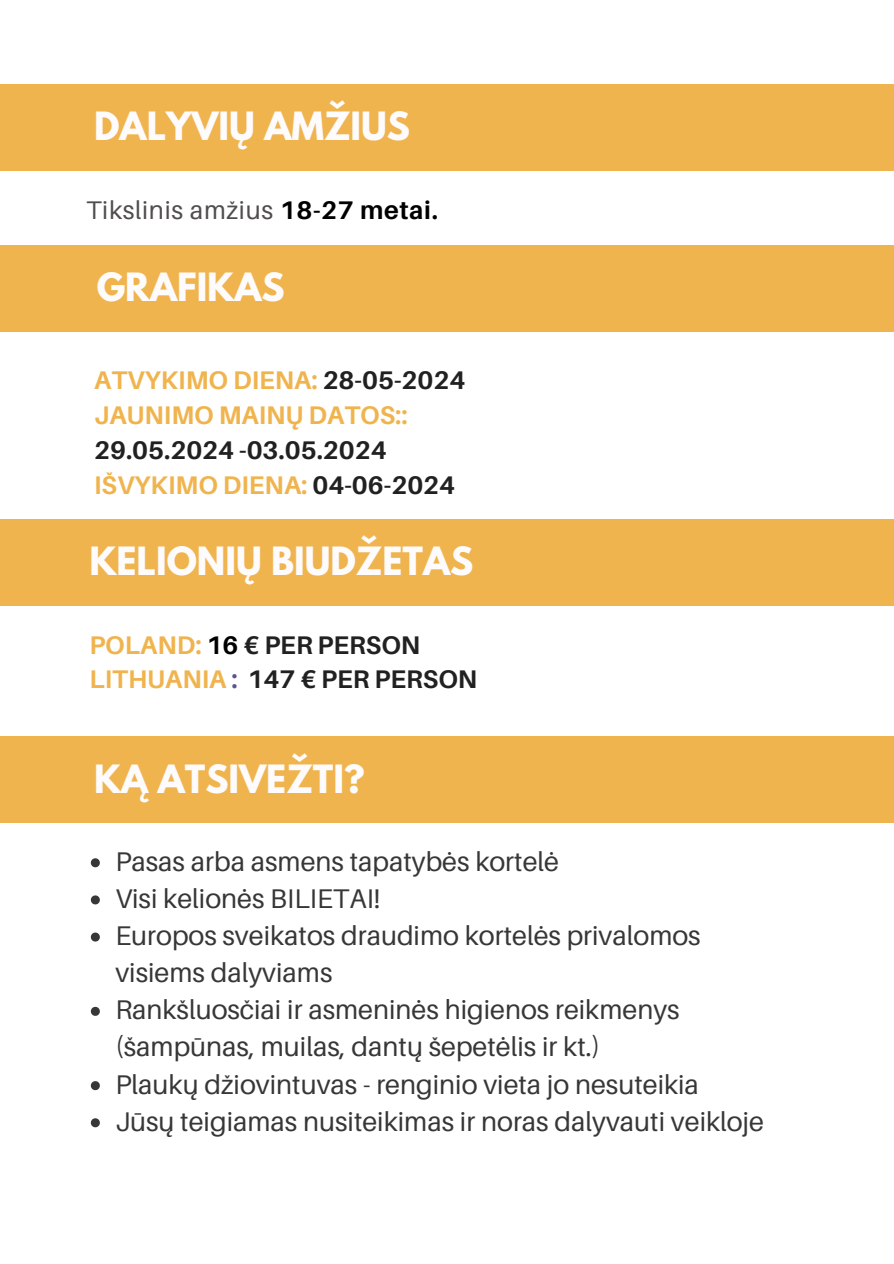
<style>
.page{position:relative;width:894px;height:1264px;background:#fff}
.page>*{position:absolute;margin:0;border:0;box-sizing:border-box;transform-origin:0 0}
.t1{font:700 34.5px "League Spartan";color:#fdfbfb}
.t2{font:27px/37.2px "Aileron";color:#373737}
.t3{font:700 25.5px/34.8px "Aileron";color:#f0b44e}
.t4{font:700 25.5px/34.8px "Aileron";color:#222121}
.t5{font:25.5px "Aileron";letter-spacing:.025em;color:#504d4d}
.s1{font-weight:700;color:#000}
.s2{color:#222121}
.s3{color:#f0b44e}
.s4{color:#000}
.s5{color:#5d5491}
</style>
<div class="page">
<div style="left:0;top:245px;width:893px;height:87px;background:#f0b44e"></div>
<div style="left:0;top:519px;width:893px;height:86px;background:#f0b44e"></div>
<svg style="left:91px;top:858px;width:9px;height:9px"></svg>
<svg style="left:91px;top:895px;width:9px;height:9px"></svg>
<svg style="left:91px;top:932px;width:9px;height:9px"></svg>
<svg style="left:91px;top:1006px;width:9px;height:9px"></svg>
<svg style="left:91px;top:1081px;width:9px;height:9px"></svg>
<svg style="left:91px;top:1118px;width:9px;height:9px"></svg>
<div style="left:0;top:736px;width:893px;height:86px;background:#f0b44e"></div>
<div style="left:0;top:84px;width:893px;height:86px;background:#f0b44e"></div>
<h1 class="t1" style="left:94px;top:109px;width:317px">DALYVIŲ AMŽIUS</h1>
<p class="t5" style="left:86px;top:194px;width:353px">Tikslinis amžius <span class="s1">18-27 metai.</span></p>
<h1 class="t1" style="left:97px;top:270px;width:189px">GRAFIKAS</h1>
<h2 class="t3" style="left:94px;top:362px;width:372px">ATVYKIMO DIENA: <span class="s2">28-05-2024<br></span>JAUNIMO MAINŲ DATOS::<br><span class="s2">29.05.2024 -03.05.2024<br></span>IŠVYKIMO DIENA: <span class="s2">04-06-2024</span></h2>
<h1 class="t1" style="left:89px;top:543px;width:385px">KELIONIŲ BIUDŽETAS</h1>
<h2 class="t4" style="left:89px;top:626px;width:389px"><span class="s3">POLAND:</span> <span class="s4">16</span> € PER PERSON<br><span class="s3">LITHUANIA</span> <span class="s5">:</span> 147 € PER PERSON</h2>
<h1 class="t1" style="left:94px;top:761px;width:272px">KĄ ATSIVEŽTI?</h1>
<p class="t2" style="left:115px;top:842px;width:445px">Pasas arba asmens tapatybės kortelė</p>
<p class="t2" style="left:115px;top:879px;width:266px">Visi kelionės BILIETAI!</p>
<p class="t2" style="left:115px;top:916px;width:586px">Europos sveikatos draudimo kortelės privalomos visiems dalyviams</p>
<p class="t2" style="left:115px;top:990px;width:565px">Rankšluosčiai ir asmeninės higienos reikmenys (šampūnas, muilas, dantų šepetėlis ir kt.)</p>
<p class="t2" style="left:115px;top:1064px;width:585px">Plaukų džiovintuvas - renginio vieta jo nesuteikia</p>
<p class="t2" style="left:115px;top:1102px;width:649px">Jūsų teigiamas nusiteikimas ir noras dalyvauti veikloje</p>
</div>
